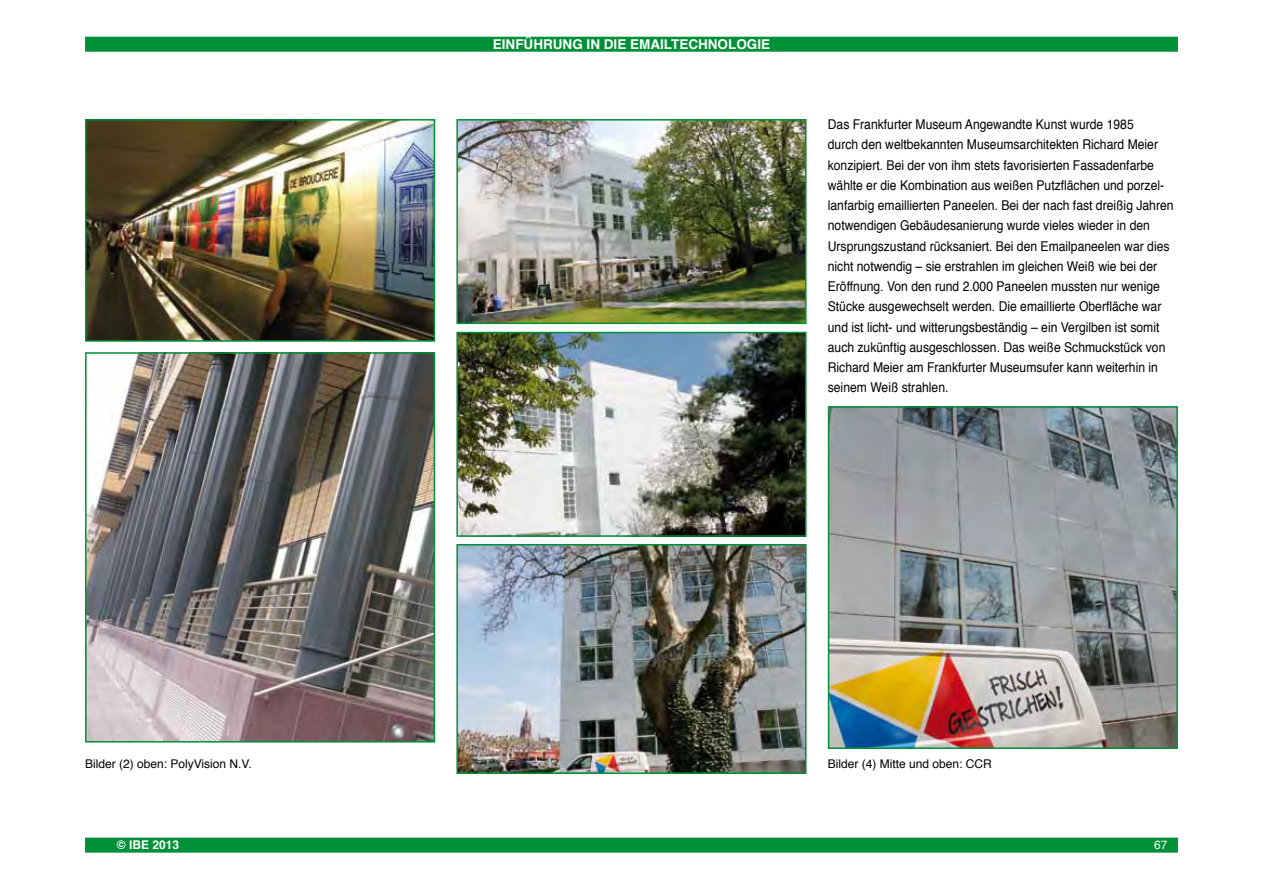
<style>
.page{position:relative;width:1263px;height:893px;background:#fff}
.page>*{position:absolute;margin:0;border:0;box-sizing:border-box;transform-origin:0 0}
.t1{font:13.5px/20.2px "Helvetica";color:#000;scale:.9 1}
.t2{font:700 13.5px "Helvetica";color:#fff}
.t3{font:12px "Helvetica";color:#000}
.t4{font:700 12px "Helvetica";color:#fff}
.t5{font:12px "Helvetica";color:#fff}
</style>
<div class="page">
<div style="left:85px;top:838px;width:1093px;height:15px;background:#009037"></div>
<div style="left:85px;top:37px;width:1093px;height:15px;background:#009037"></div>
<img style="left:88px;top:122px;width:344px;height:217px">
<div style="left:85px;top:119px;width:350px;height:223px;border:2px solid #009037"></div>
<img style="left:88px;top:355px;width:344px;height:384px">
<div style="left:85px;top:352px;width:350px;height:390px;border:2px solid #009037"></div>
<img style="left:459px;top:122px;width:344px;height:199px">
<div style="left:456px;top:119px;width:350px;height:205px;border:2px solid #009037"></div>
<img style="left:831px;top:409px;width:344px;height:337px">
<div style="left:828px;top:406px;width:350px;height:343px;border:2px solid #009037"></div>
<img style="left:459px;top:335px;width:344px;height:199px">
<div style="left:456px;top:332px;width:350px;height:205px;border:2px solid #009037"></div>
<img style="left:459px;top:547px;width:344px;height:224px">
<div style="left:456px;top:544px;width:350px;height:230px;border:2px solid #009037"></div>
<p class="t2" style="left:493px;top:34px;width:277px">EINFÜHRUNG IN DIE EMAILTECHNOLOGIE</p>
<p class="t1" style="left:828px;top:115px;width:386px">Das Frankfurter Museum Angewandte Kunst wurde 1985<br>durch den weltbekannten Museumsarchitekten Richard Meier konzipiert. Bei der von ihm stets favorisierten Fassadenfarbe wählte er die Kombination aus weißen Putzflächen und porzel&shy;lanfarbig emaillierten Paneelen. Bei der nach fast dreißig Jahren notwendigen Gebäudesanierung wurde vieles wieder in den Ursprungszustand rücksaniert. Bei den Emailpaneelen war dies nicht notwendig – sie erstrahlen im gleichen Weiß wie bei der Eröffnung. Von den rund 2.000 Paneelen mussten nur wenige Stücke ausgewechselt werden. Die emaillierte Oberfläche war und ist licht- und witterungsbeständig – ein Vergilben ist somit auch zukünftig ausgeschlossen. Das weiße Schmuckstück von Richard Meier am Frankfurter Museumsufer kann weiterhin in seinem Weiß strahlen.</p>
<p class="t3" style="left:85px;top:755px;width:168px">Bilder (2) oben: PolyVision N.V.</p>
<p class="t3" style="left:828px;top:755px;width:166px">Bilder (4) Mitte und oben: CCR</p>
<p class="t4" style="left:117px;top:835px;width:64px">© IBE 2013</p>
<p class="t5" style="left:1154px;top:836px;width:15px">67</p>
</div>
